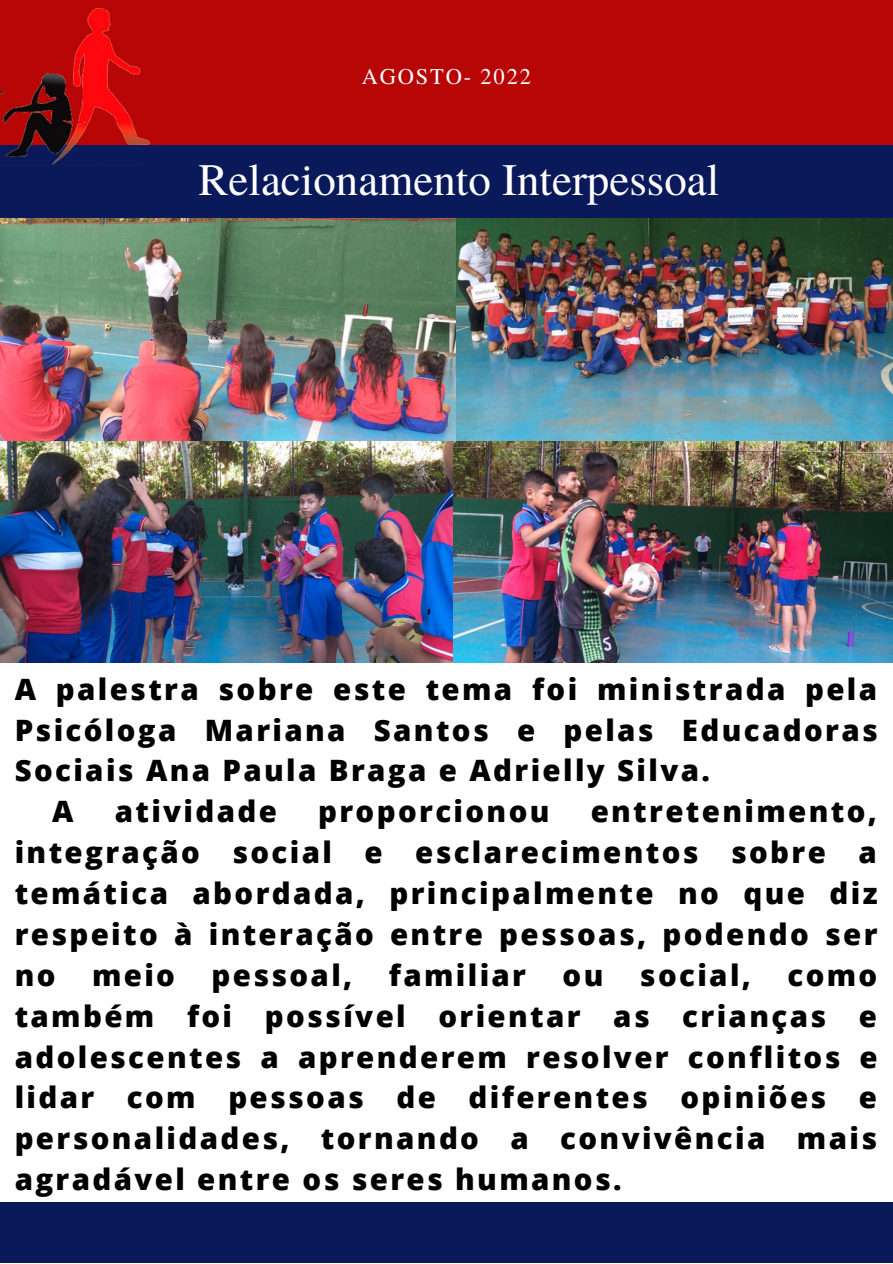
<style>
.page{position:relative;width:893px;height:1264px;background:#fff}
.page>*{position:absolute;margin:0;border:0;box-sizing:border-box;transform-origin:0 0}
.t1{font:45px "Te X Gyre Termes";color:#fff}
.t2{font:800 29.4px/40.8px "Open Sans";letter-spacing:.08em;color:#000;text-align:justify}
.t3{font:22.5px "Te X Gyre Termes";letter-spacing:.08em;color:#fff}
</style>
<div class="page">
<div style="left:0;top:0;width:892px;height:145px;background:#b80505"></div>
<div style="left:0;top:146px;width:892px;height:73px;background:#09195a"></div>
<img style="left:0;top:8px;width:158px;height:157px">
<div style="left:0;top:1201px;width:892px;height:61px;background:#09195a"></div>
<img style="left:0;top:218px;width:456px;height:224px">
<img style="left:456px;top:218px;width:436px;height:224px">
<img style="left:0;top:442px;width:892px;height:220px">
<p class="t3" style="left:362px;top:60px;width:171px">AGOSTO- 2022</p>
<h1 class="t1" style="left:198px;top:148px;width:522px">Relacionamento Interpessoal</h1>
<p class="t2" style="left:15px;top:668px;width:864px">A palestra sobre este tema foi ministrada pela</p>
<p class="t2" style="left:15px;top:708px;width:864px">Psicóloga Mariana Santos e pelas Educadoras</p>
<p class="t2" style="left:15px;top:749px;width:696px">Sociais Ana Paula Braga e Adrielly Silva.</p>
<p class="t2" style="left:52px;top:790px;width:23px">A</p>
<p class="t2" style="left:115px;top:790px;width:164px">atividade</p>
<p class="t2" style="left:318px;top:790px;width:233px">proporcionou</p>
<p class="t2" style="left:15px;top:790px;width:864px;text-indent:576px">entretenimento, integração social e esclarecimentos sobre a temática abordada, principalmente no que diz respeito à interação entre pessoas, podendo ser no meio pessoal, familiar ou social, como também foi possível orientar as crianças e adolescentes a aprenderem resolver conflitos e lidar com pessoas de diferentes opiniões e personalidades, tornando a convivência mais agradável entre os seres humanos.</p>
</div>
